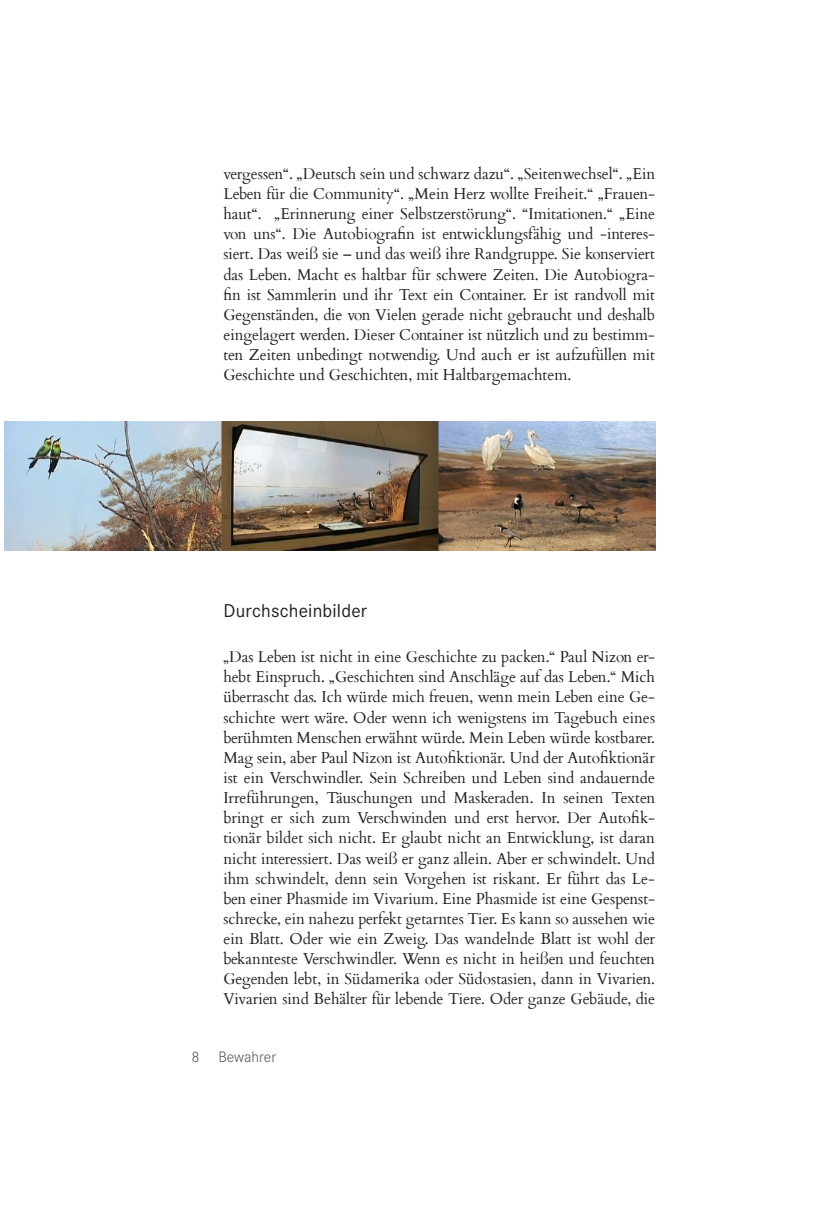
<style>
.page{position:relative;width:814px;height:1211px;background:#fff}
.page>*{position:absolute;margin:0;border:0;box-sizing:border-box;transform-origin:0 0}
.Zwischentitel{font:19.25px "Corporate S";letter-spacing:.01em;color:#231f20}
.Absatz_ohne_Einzug{font:15.75px/20.1px "Cardo";color:#231f20;text-align:justify}
.t1{font:300 15.75px "Corporate S";color:#57585a}
</style>
<div class="page">
<img style="left:5px;top:421px;width:650px;height:130px">
<p class="Absatz_ohne_Einzug" style="left:223px;top:163px;width:433px">vergessen“. „Deutsch sein und schwarz dazu“. „Seitenwechsel“. „Ein Leben für die Community“. „Mein Herz wollte Freiheit.“ „Frauen&shy;haut“. „Erinnerung einer Selbstzerstörung“. “Imitationen.“ „Eine von uns“. Die Autobiografin ist entwicklungsfähig und -interes&shy;siert. Das weiß sie – und das weiß ihre Randgruppe. Sie konserviert das Leben. Macht es haltbar für schwere Zeiten. Die Autobiogra&shy;fin ist Sammlerin und ihr Text ein Container. Er ist randvoll mit Gegenständen, die von Vielen gerade nicht gebraucht und deshalb eingelagert werden. Dieser Container ist nützlich und zu bestimm&shy;ten Zeiten unbedingt notwendig. Und auch er ist aufzufüllen mit Geschichte und Geschichten, mit Haltbargemachtem.</p>
<p class="Zwischentitel" style="left:223px;top:599px;width:145px">Durchscheinbilder</p>
<p class="Absatz_ohne_Einzug" style="left:223px;top:646px;width:433px">„Das Leben ist nicht in eine Geschichte zu packen.“ Paul Nizon er&shy;hebt Einspruch. „Geschichten sind Anschläge auf das Leben.“ Mich überrascht das. Ich würde mich freuen, wenn mein Leben eine Ge&shy;schichte wert wäre. Oder wenn ich wenigstens im Tagebuch eines berühmten Menschen erwähnt würde. Mein Leben würde kostbarer.<br>Mag sein, aber Paul Nizon ist Autofiktionär. Und der Autofiktionär ist ein Verschwindler. Sein Schreiben und Leben sind andauernde Irreführungen, Täuschungen und Maskeraden. In seinen Texten bringt er sich zum Verschwinden und erst hervor. Der Autofik&shy;tionär bildet sich nicht. Er glaubt nicht an Entwicklung, ist daran nicht interessiert. Das weiß er ganz allein. Aber er schwindelt. Und ihm schwindelt, denn sein Vorgehen ist riskant. Er führt das Le&shy;ben einer Phasmide im Vivarium. Eine Phasmide ist eine Gespenst&shy;schrecke, ein nahezu perfekt getarntes Tier. Es kann so aussehen wie ein Blatt. Oder wie ein Zweig. Das wandelnde Blatt ist wohl der bekannteste Verschwindler. Wenn es nicht in heißen und feuchten Gegenden lebt, in Südamerika oder Südostasien, dann in Vivarien.<br>Vivarien sind Behälter für lebende Tiere. Oder ganze Gebäude, die</p>
<p class="t1" style="left:191px;top:1047px;width:86px">8 Bewahrer</p>
</div>
